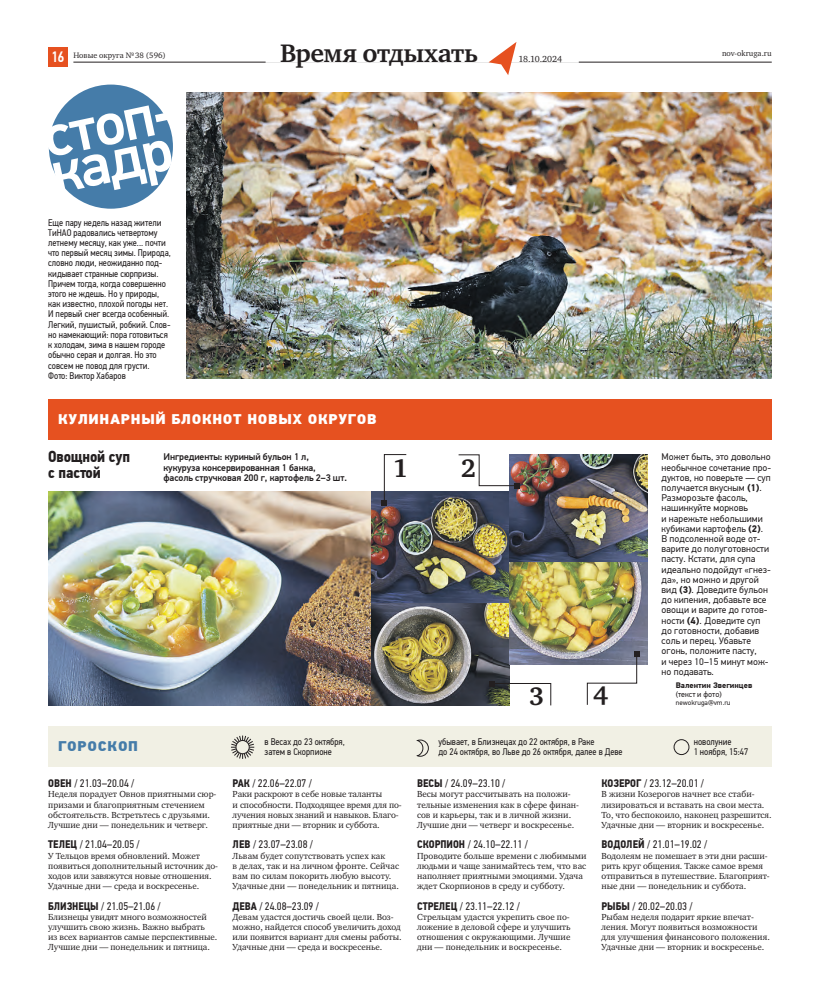
<style>
.page{position:relative;width:820px;height:993px;background:#fff}
.page>*{position:absolute;margin:0;border:0;box-sizing:border-box;transform-origin:0 0}
.t1{font:500 61.2px "PF Din Text Pro";color:#fff}
.t2{font:700 26px "Charter ITC";letter-spacing:-.01em;color:#231f20}
.t3{font:700 16px/16px "PF Din Text Cond Pro";letter-spacing:-.01em;color:#231f20}
.t4{font:500 15px "PF Din Text Cond Pro";color:#fff}
.t5{font:900 14px "PF Din Text Pro";letter-spacing:.05em;color:#fff}
.t6{font:900 14px "PF Din Text Pro";letter-spacing:.05em;color:#457ca9}
.t7{font:11px "PF Din Text Cond Pro";color:#231f20}
.t8{font:9.6px/10.2px "PF Din Text Cond Pro";color:#231f20}
.t9{font:9.6px/10.2px "PF Din Text Pro";letter-spacing:.005em;color:#231f20}
.t10{font:500 9.6px/10.2px "PF Din Text Pro";letter-spacing:-.01em;color:#231f20}
.t11{font:9px/10.2px "Charter ITC";color:#231f20}
.t12{font:8px "Charter ITC";color:#231f20}
.t13{font:700 8px "PF Din Text Pro";color:#231f20}
.t14{font:8px "PF Din Text Pro";color:#231f20}
.t15{font:7px "PF Din Text Pro";color:#231f20}
.s1{font-family:"PF Din Text Comp Pro";font-weight:700}
.s2{font-weight:700}
</style>
<div class="page">
<hr style="left:73px;top:62px;width:698px;height:1px;background:#231f20">
<div style="left:265px;top:43px;width:313px;height:20px;background:#fff"></div>
<svg style="left:488px;top:42px;width:28px;height:33px"></svg>
<div style="left:48px;top:48px;width:20px;height:19px;background:#e65120"></div>
<img style="left:186px;top:93px;width:585px;height:285px">
<img style="left:48px;top:491px;width:461px;height:214px">
<img style="left:509px;top:454px;width:138px;height:209px">
<svg style="left:381px;top:454px;width:25px;height:51px"></svg>
<svg style="left:489px;top:681px;width:62px;height:24px"></svg>
<svg style="left:586px;top:650px;width:53px;height:55px"></svg>
<svg style="left:458px;top:454px;width:61px;height:34px"></svg>
<div style="left:48px;top:399px;width:723px;height:41px;background:#e65120"></div>
<div style="left:48px;top:725px;width:723px;height:41px;background:#f1f0e4"></div>
<svg style="left:416px;top:739px;width:12px;height:17px"></svg>
<svg style="left:231px;top:735px;width:23px;height:23px"></svg>
<div style="left:673px;top:739px;width:16px;height:15px;border:1px solid #231f20;border-radius:50%"></div>
<div style="left:49px;top:85px;width:124px;height:124px;background:#457ca9;border-radius:50%"></div>
<h3 class="t4" style="left:51px;top:51px;width:15px">16</h3>
<h2 class="t2" style="left:280px;top:42px;width:199px">Время отдыхать</h2>
<p class="t11" style="left:518px;top:55px;width:45px">18.10.2024</p>
<p class="t12" style="left:73px;top:52px;width:94px">Новые округа № 38 (596)</p>
<p class="t12" style="left:721px;top:50px;width:51px">nov-okruga.ru</p>
<h1 class="t1" style="left:39px;top:113px;width:142px;rotate:-12deg">стоп<span class="s1">-</span></h1>
<h1 class="t1" style="left:46px;top:149px;width:124px;rotate:-12deg">кадр</h1>
<p class="t8" style="left:48px;top:218px;width:124px">Еще пару недель назад жители<br>ТиНАО радовались четвертому летнему месяцу, как уже... почти что первый месяц зимы. Природа, словно люди, неожиданно под&shy;кидывает странные сюрпризы.<br>Причем тогда, когда совершенно этого не ждешь. Но у природы, как известно, плохой погоды нет.<br>И первый снег всегда особенный.<br>Легкий, пушистый, робкий. Слов&shy;но намекающий: пора готовиться к холодам, зима в нашем городе обычно серая и долгая. Но это совсем не повод для грусти.<br>Фото: Виктор Хабаров</p>
<h3 class="t5" style="left:58px;top:414px;width:320px">КУЛИНАРНЫЙ БЛОКНОТ НОВЫХ ОКРУГОВ</h3>
<h3 class="t3" style="left:48px;top:449px;width:83px">Овощной суп с пастой</h3>
<p class="t10" style="left:163px;top:453px;width:185px">Ингредиенты: куриный бульон 1 л, кукуруза консервированная 1 банка, фасоль стручковая 200 г, картофель 2–3 шт.</p>
<p class="t9" style="left:661px;top:452px;width:111px">Может быть, это довольно необычное сочетание про&shy;дуктов, но поверьте — суп получается вкусным <span class="s2">(1)</span>.<br>Разморозьте фасоль, нашинкуйте морковь<br>и нарежьте небольшими кубиками картофель <span class="s2">(2)</span>.<br>В подсоленной воде от&shy;варите до полуготовности пасту. Кстати, для супа идеально подойдут «гнез&shy;да», но можно и другой вид <span class="s2">(3)</span>. Доведите бульон до кипения, добавьте все овощи и варите до готов&shy;ности <span class="s2">(4)</span>. Доведите суп до готовности, добавив соль и перец. Убавьте огонь, положите пасту,<br>и через 10–15 минут мож&shy;но подавать.</p>
<h2 class="t2" style="left:393px;top:457px;width:17px">1</h2>
<h2 class="t2" style="left:460px;top:457px;width:17px">2</h2>
<h2 class="t2" style="left:529px;top:685px;width:17px">3</h2>
<h2 class="t2" style="left:593px;top:684px;width:17px">4</h2>
<p class="t13" style="left:675px;top:681px;width:78px">Валентин Звегинцев</p>
<p class="t14" style="left:675px;top:690px;width:48px">(текст и фото)</p>
<p class="t15" style="left:675px;top:700px;width:56px">newokruga@vm.ru</p>
<h3 class="t6" style="left:58px;top:740px;width:81px">ГОРОСКОП</h3>
<p class="t8" style="left:264px;top:737px;width:82px">в Весах до 23 октября, затем в Скорпионе</p>
<p class="t8" style="left:438px;top:737px;width:185px">убывает, в Близнецах до 22 октября, в Раке<br>до 24 октября, во Льве до 26 октября, далее в Деве</p>
<p class="t8" style="left:693px;top:737px;width:56px">новолуние<br>1 ноября, 15:47</p>
<p class="t7" style="left:48px;top:778px;width:88px"><span class="s2">ОВЕН</span> / 21.03–20.04 /</p>
<p class="t11" style="left:48px;top:789px;width:170px">Неделя порадует Овнов приятными сюр&shy;призами и благоприятным стечением обстоятельств. Встретьтесь с друзьями.<br>Лучшие дни — понедельник и четверг.</p>
<p class="t7" style="left:48px;top:839px;width:93px"><span class="s2">ТЕЛЕЦ</span> / 21.04–20.05 /</p>
<p class="t11" style="left:48px;top:850px;width:171px">У Тельцов время обновлений. Может появиться дополнительный источник до&shy;ходов или завяжутся новые отношения.<br>Удачные дни — среда и воскресенье.</p>
<p class="t7" style="left:48px;top:901px;width:114px"><span class="s2">БЛИЗНЕЦЫ</span> / 21.05–21.06 /</p>
<p class="t11" style="left:48px;top:912px;width:170px">Близнецы увидят много возможностей улучшить свою жизнь. Важно выбрать<br>из всех вариантов самые перспективные.<br>Лучшие дни — понедельник и пятница.</p>
<p class="t7" style="left:232px;top:778px;width:81px"><span class="s2">РАК</span> / 22.06–22.07 /</p>
<p class="t11" style="left:232px;top:789px;width:170px">Раки раскроют в себе новые таланты<br>и способности. Подходящее время для по&shy;лучения новых знаний и навыков. Благо&shy;приятные дни — вторник и суббота.</p>
<p class="t7" style="left:232px;top:839px;width:82px"><span class="s2">ЛЕВ</span> / 23.07–23.08 /</p>
<p class="t11" style="left:232px;top:850px;width:168px">Львам будет сопутствовать успех как<br>в делах, так и на личном фронте. Сейчас вам по силам покорить любую высоту.<br>Удачные дни — понедельник и пятница.</p>
<p class="t7" style="left:232px;top:901px;width:88px"><span class="s2">ДЕВА</span> / 24.08–23.09 /</p>
<p class="t11" style="left:232px;top:912px;width:170px">Девам удастся достичь своей цели. Воз&shy;можно, найдется способ увеличить доход или появится вариант для смены работы.<br>Удачные дни — среда и воскресенье.</p>
<p class="t7" style="left:417px;top:778px;width:90px"><span class="s2">ВЕСЫ</span> / 24.09–23.10 /</p>
<p class="t11" style="left:417px;top:789px;width:163px">Весы могут рассчитывать на положи&shy;тельные изменения как в сфере финан&shy;сов и карьеры, так и в личной жизни.<br>Лучшие дни — четверг и воскресенье.</p>
<p class="t7" style="left:417px;top:839px;width:112px"><span class="s2">СКОРПИОН</span> / 24.10–22.11 /</p>
<p class="t11" style="left:417px;top:850px;width:171px">Проводите больше времени с любимыми людьми и чаще занимайтесь тем, что вас наполняет приятными эмоциями. Удача ждет Скорпионов в среду и субботу.</p>
<p class="t7" style="left:417px;top:901px;width:104px"><span class="s2">СТРЕЛЕЦ</span> / 23.11–22.12 /</p>
<p class="t11" style="left:417px;top:912px;width:155px;text-align:justify">Стрельцам удастся укрепить свое по&shy;ложение в деловой сфере и улучшить отношения с окружающими. Лучшие дни — понедельник и воскресенье.</p>
<p class="t7" style="left:601px;top:778px;width:104px"><span class="s2">КОЗЕРОГ</span> / 23.12–20.01 /</p>
<p class="t11" style="left:601px;top:789px;width:172px">В жизни Козерогов начнет все стаби&shy;лизироваться и вставать на свои места.<br>То, что беспокоило, наконец разрешится.<br>Удачные дни — вторник и воскресенье.</p>
<p class="t7" style="left:601px;top:839px;width:107px"><span class="s2">ВОДОЛЕЙ</span> / 21.01–19.02 /</p>
<p class="t11" style="left:601px;top:850px;width:170px">Водолеям не помешает в эти дни расши&shy;рить круг общения. Также самое время отправиться в путешествие. Благоприят&shy;ные дни — понедельник и суббота.</p>
<p class="t7" style="left:601px;top:901px;width:93px"><span class="s2">РЫБЫ</span> / 20.02–20.03 /</p>
<p class="t11" style="left:601px;top:912px;width:170px">Рыбам неделя подарит яркие впечат&shy;ления. Могут появиться возможности для улучшения финансового положения.<br>Удачные дни — вторник и воскресенье.</p>
</div>
